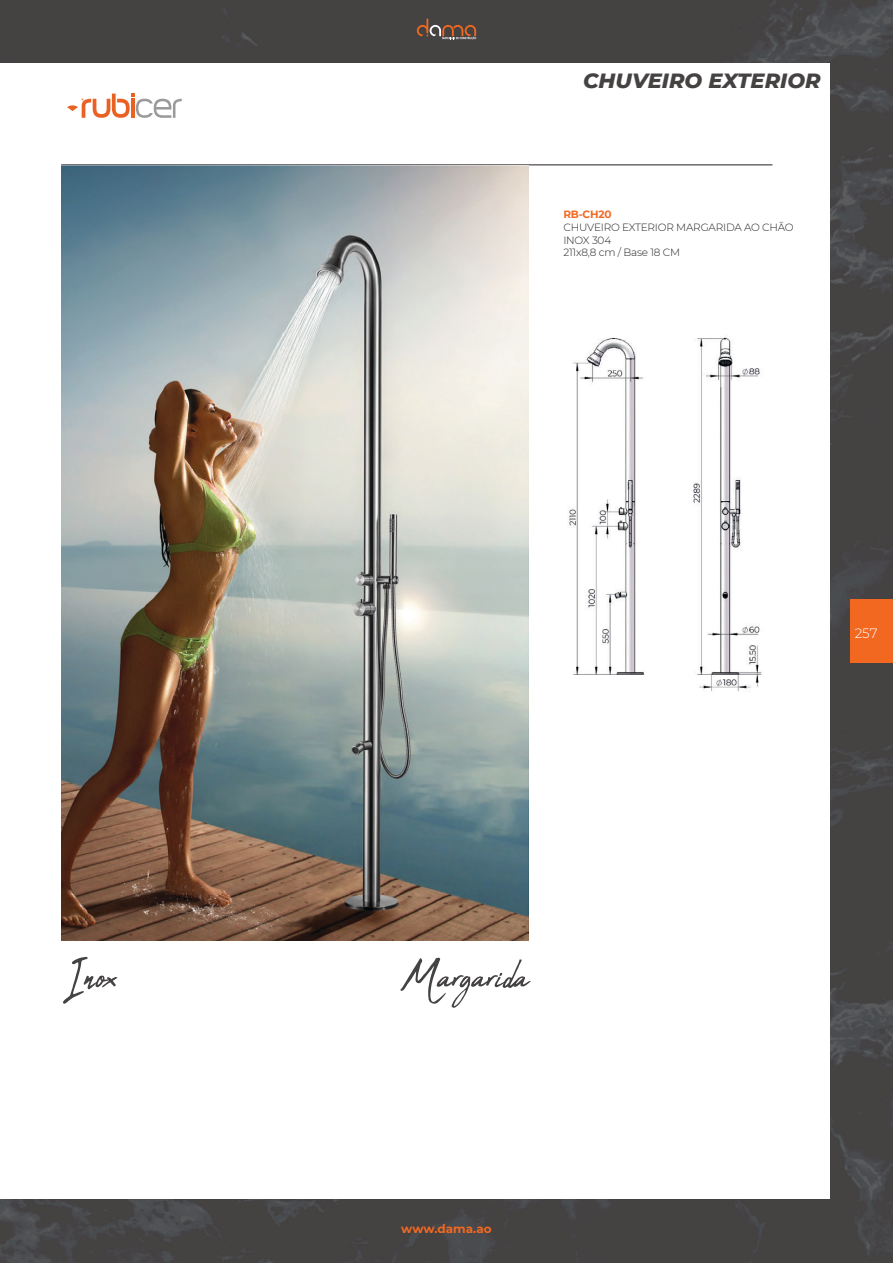
<style>
.page{position:relative;width:893px;height:1263px;background:#fff}
.page>*{position:absolute;margin:0;border:0;box-sizing:border-box;transform-origin:0 0}
.t1{font:54px "Abuget";color:#454242}
.t2{font:italic 800 21px "Montserrat";color:#454242}
.t3{font:300 13.5px "Montserrat";color:#fff}
.t4{font:700 12px "Montserrat";color:#f26821}
.t5{font:300 10.5px/12.6px "Montserrat";letter-spacing:-.02em;color:#231f20}
.t6{font:700 10.5px "Montserrat";letter-spacing:-.02em;color:#f26821}
</style>
<div class="page">
<img style="left:0;top:0;width:893px;height:1263px">
<svg style="left:417px;top:19px;width:59px;height:21px"></svg>
<div style="left:0;top:64px;width:829px;height:1135px;background:#fff"></div>
<hr style="left:61px;top:165px;width:711px;height:1px;background:#231f20">
<img style="left:61px;top:165px;width:468px;height:775px">
<img style="left:568px;top:338px;width:77px;height:337px">
<img style="left:693px;top:337px;width:69px;height:355px">
<svg style="left:67px;top:94px;width:115px;height:24px"></svg>
<div style="left:850px;top:600px;width:43px;height:63px;background:#f26821"></div>
<h2 class="t2" style="left:583px;top:68px;width:239px">CHUVEIRO EXTERIOR</h2>
<p class="t6" style="left:563px;top:208px;width:50px">RB-CH20</p>
<p class="t5" style="left:563px;top:221px;width:232px">CHUVEIRO EXTERIOR MARGARIDA AO CHÃO<br>INOX 304<br>211x8,8 cm / Base 18 CM</p>
<h1 class="t1" style="left:64px;top:946px;width:55px">Inox</h1>
<h1 class="t1" style="left:404px;top:946px;width:126px">Margarida</h1>
<p class="t4" style="left:401px;top:1221px;width:92px">www.dama.ao</p>
<p class="t3" style="left:855px;top:625px;width:24px">257</p>
</div>
